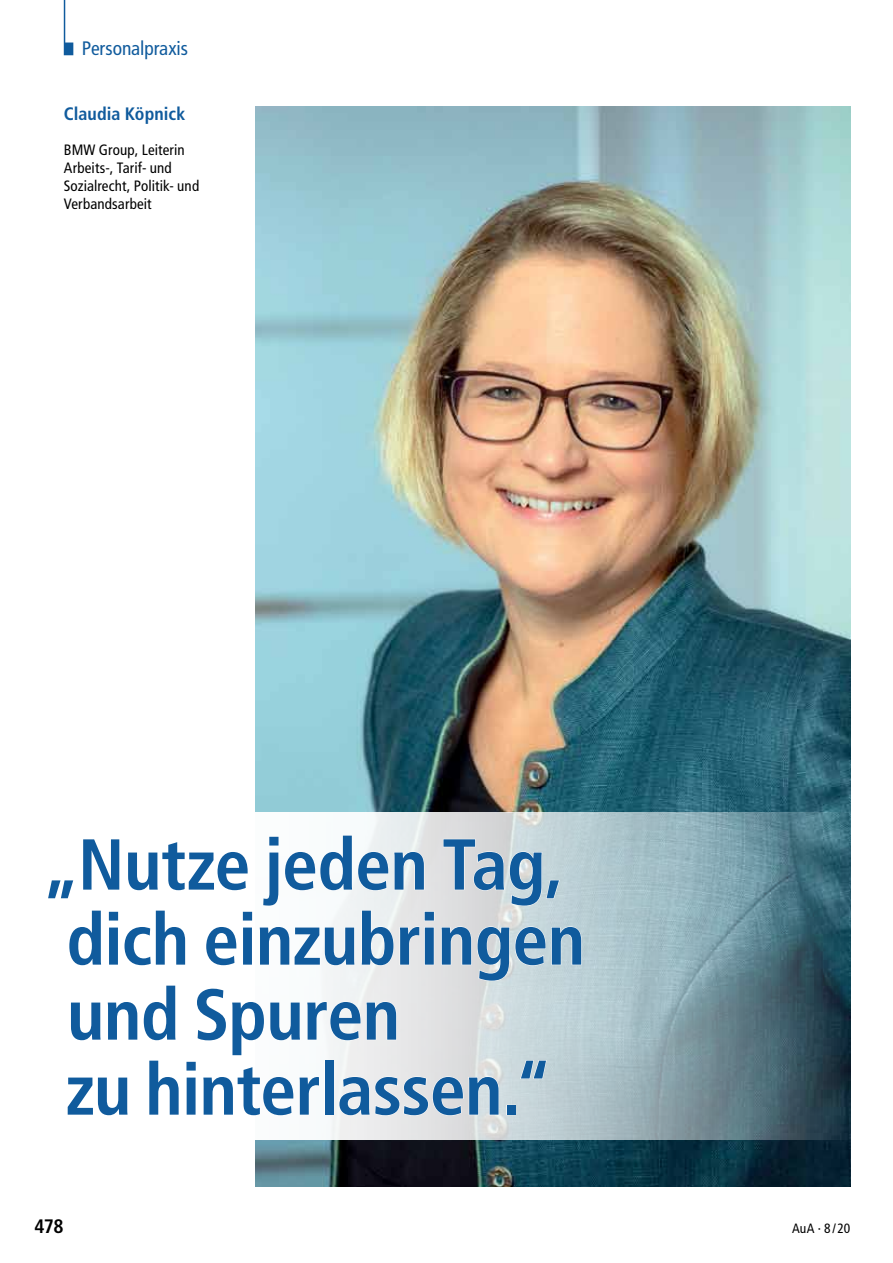
<style>
.page{position:relative;width:893px;height:1263px;background:#fff}
.page>*{position:absolute;margin:0;border:0;box-sizing:border-box;transform-origin:0 0}
.t1{font:700 condensed 72px/75px "Frutiger LT Std";letter-spacing:-.01em;color:#105b9d}
.t2{font:condensed 19.5px "Frutiger LT Std";letter-spacing:-.005em;color:#105b9d}
.t3{font:700 condensed 19.5px "Frutiger LT Std";color:#000}
.t4{font:700 condensed 18px "Frutiger LT Std";letter-spacing:.005em;color:#105b9d}
.t5{font:condensed 15px/18px "Frutiger LT Std";letter-spacing:.01em;color:#000}
.t6{font:condensed 13.5px "Frutiger LT Std";color:#000}
</style>
<div class="page">
<svg style="left:64px;top:0;width:9px;height:55px"></svg>
<img style="left:255px;top:106px;width:595px;height:1080px">
<svg style="left:255px;top:812px;width:595px;height:328px"></svg>
<svg style="left:443px;top:839px;width:117px;height:67px"></svg>
<svg style="left:259px;top:835px;width:176px;height:131px"></svg>
<svg style="left:441px;top:926px;width:141px;height:55px"></svg>
<svg style="left:255px;top:988px;width:244px;height:128px"></svg>
<div style="left:507px;top:1105px;width:8px;height:10px;border:1px solid #fff"></div>
<svg style="left:520px;top:1060px;width:27px;height:19px"></svg>
<h2 class="t2" style="left:82px;top:37px;width:108px">Personalpraxis</h2>
<p class="t4" style="left:64px;top:103px;width:123px">Claudia Köpnick</p>
<p class="t5" style="left:64px;top:141px;width:137px">BMW Group, Leiterin<br>Arbeits-, Tarif- und<br>Sozialrecht, Politik- und<br>Verbandsarbeit</p>
<h1 class="t1" style="left:66px;top:827px;width:521px;text-indent:-24px">„Nutze jeden Tag, dich einzubringen und Spuren<br>zu hinterlassen.“</h1>
<h2 class="t3" style="left:35px;top:1215px;width:31px">478</h2>
<p class="t6" style="left:792px;top:1221px;width:60px">AuA · 8/20</p>
</div>
